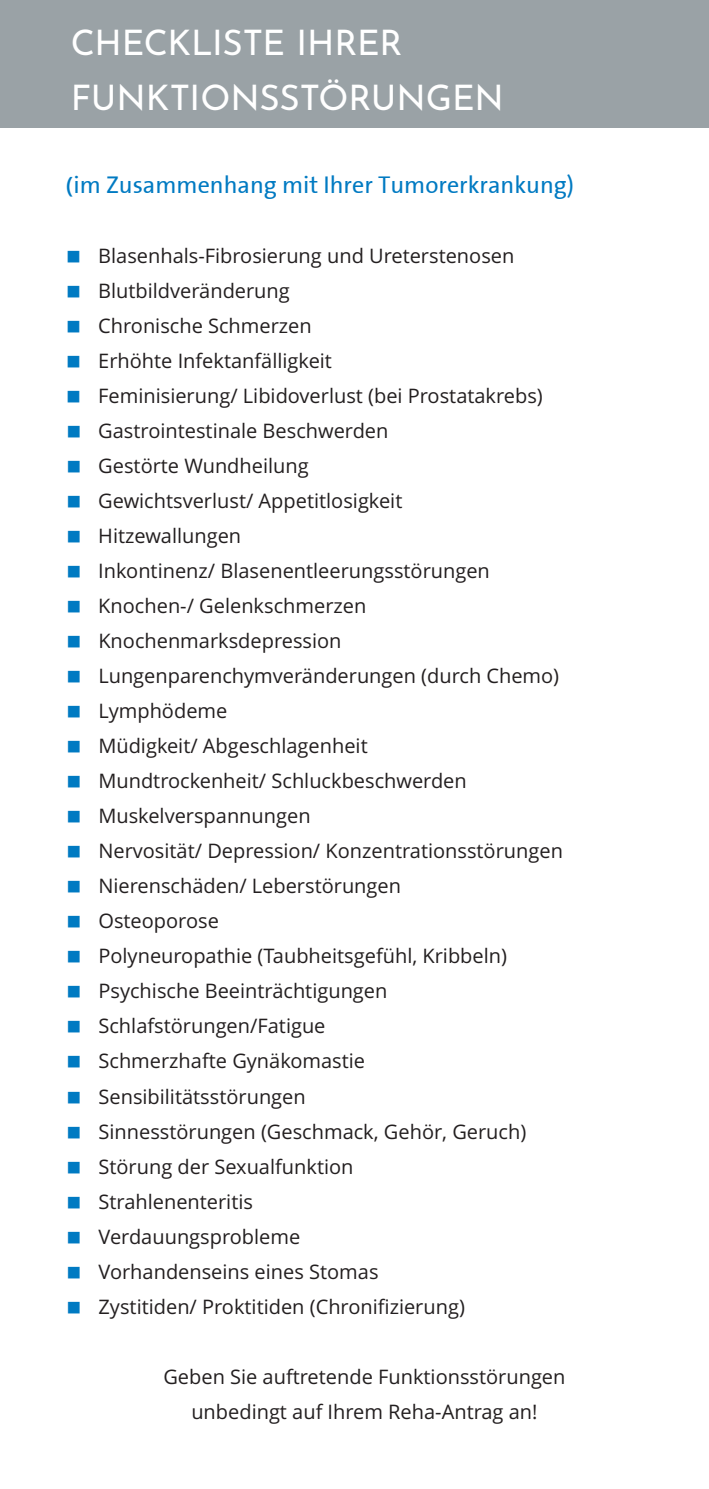
<style>
.page{position:relative;width:709px;height:1489px;background:#fff}
.page>*{position:absolute;margin:0;border:0;box-sizing:border-box;transform-origin:0 0}
.t1{font:35px/55px "Josefin Sans";letter-spacing:-.005em;color:#fff}
.t2{font:24px "The Sans";color:#007ac2}
.t3{font:20px/35px "Open Sans";color:#231f20;text-align:center}
.s1{font-family:"Open Sans";font-weight:600;font-size:22.5px}
.s2{color:#007ac2}
</style>
<div class="page">
<div style="left:0;top:0;width:709px;height:128px;background:#9aa2a6"></div>
<h1 class="t1" style="left:71px;top:13px;width:434px">CHECKLISTE IHRER<br>FUNKTIONSSTÖRUNGEN</h1>
<p class="t2" style="left:66px;top:172px;width:509px"><span class="s1">(</span>im Zusammenhang mit Ihrer Tumorerkrankung)</p>
<p class="t3" style="left:66px;top:238px;width:449px"><span class="s2">■</span> Blasenhals-Fibrosierung und Ureterstenosen</p>
<p class="t3" style="left:66px;top:273px;width:225px"><span class="s2">■</span> Blutbildveränderung</p>
<p class="t3" style="left:66px;top:308px;width:247px"><span class="s2">■</span> Chronische Schmerzen</p>
<p class="t3" style="left:66px;top:343px;width:267px"><span class="s2">■</span> Erhöhte Infektanfälligkeit</p>
<p class="t3" style="left:66px;top:378px;width:478px"><span class="s2">■</span> Feminisierung/ Libidoverlust (bei Prostatakrebs)</p>
<p class="t3" style="left:66px;top:413px;width:323px"><span class="s2">■</span> Gastrointestinale Beschwerden</p>
<p class="t3" style="left:66px;top:448px;width:244px"><span class="s2">■</span> Gestörte Wundheilung</p>
<p class="t3" style="left:66px;top:483px;width:337px"><span class="s2">■</span> Gewichtsverlust/ Appetitlosigkeit</p>
<p class="t3" style="left:66px;top:518px;width:176px"><span class="s2">■</span> Hitzewallungen</p>
<p class="t3" style="left:66px;top:553px;width:425px"><span class="s2">■</span> Inkontinenz/ Blasenentleerungsstörungen</p>
<p class="t3" style="left:66px;top:588px;width:301px"><span class="s2">■</span> Knochen-/ Gelenkschmerzen</p>
<p class="t3" style="left:66px;top:623px;width:276px"><span class="s2">■</span> Knochenmarksdepression</p>
<p class="t3" style="left:66px;top:658px;width:494px"><span class="s2">■</span> Lungenparenchymveränderungen (durch Chemo)</p>
<p class="t3" style="left:66px;top:693px;width:162px"><span class="s2">■</span> Lymphödeme</p>
<p class="t3" style="left:66px;top:728px;width:303px"><span class="s2">■</span> Müdigkeit/ Abgeschlagenheit</p>
<p class="t3" style="left:66px;top:763px;width:402px"><span class="s2">■</span> Mundtrockenheit/ Schluckbeschwerden</p>
<p class="t3" style="left:66px;top:798px;width:246px"><span class="s2">■</span> Muskelverspannungen</p>
<p class="t3" style="left:66px;top:833px;width:498px"><span class="s2">■</span> Nervosität/ Depression/ Konzentrationsstörungen</p>
<p class="t3" style="left:66px;top:868px;width:336px"><span class="s2">■</span> Nierenschäden/ Leberstörungen</p>
<p class="t3" style="left:66px;top:903px;width:154px"><span class="s2">■</span> Osteoporose</p>
<p class="t3" style="left:66px;top:938px;width:442px"><span class="s2">■</span> Polyneuropathie (Taubheitsgefühl, Kribbeln)</p>
<p class="t3" style="left:67px;top:973px;width:322px"><span class="s2">■</span> Psychische Beeinträchtigungen</p>
<p class="t3" style="left:67px;top:1008px;width:260px"><span class="s2">■</span> Schlafstörungen/Fatigue</p>
<p class="t3" style="left:67px;top:1043px;width:300px"><span class="s2">■</span> Schmerzhafte Gynäkomastie</p>
<p class="t3" style="left:67px;top:1078px;width:241px"><span class="s2">■</span> Sensibilitätsstörungen</p>
<p class="t3" style="left:67px;top:1113px;width:461px"><span class="s2">■</span> Sinnesstörungen (Geschmack, Gehör, Geruch)</p>
<p class="t3" style="left:67px;top:1148px;width:288px"><span class="s2">■</span> Störung der Sexualfunktion</p>
<p class="t3" style="left:67px;top:1183px;width:188px"><span class="s2">■</span> Strahlenenteritis</p>
<p class="t3" style="left:67px;top:1218px;width:235px"><span class="s2">■</span> Verdauungsprobleme</p>
<p class="t3" style="left:67px;top:1253px;width:313px"><span class="s2">■</span> Vorhandenseins eines Stomas</p>
<p class="t3" style="left:67px;top:1288px;width:400px"><span class="s2">■</span> Zystitiden/ Proktitiden (Chronifizierung)</p>
<p class="t3" style="left:163px;top:1358px;width:403px">Geben Sie auftretende Funktionsstörungen unbedingt auf Ihrem Reha-Antrag an!</p>
</div>
